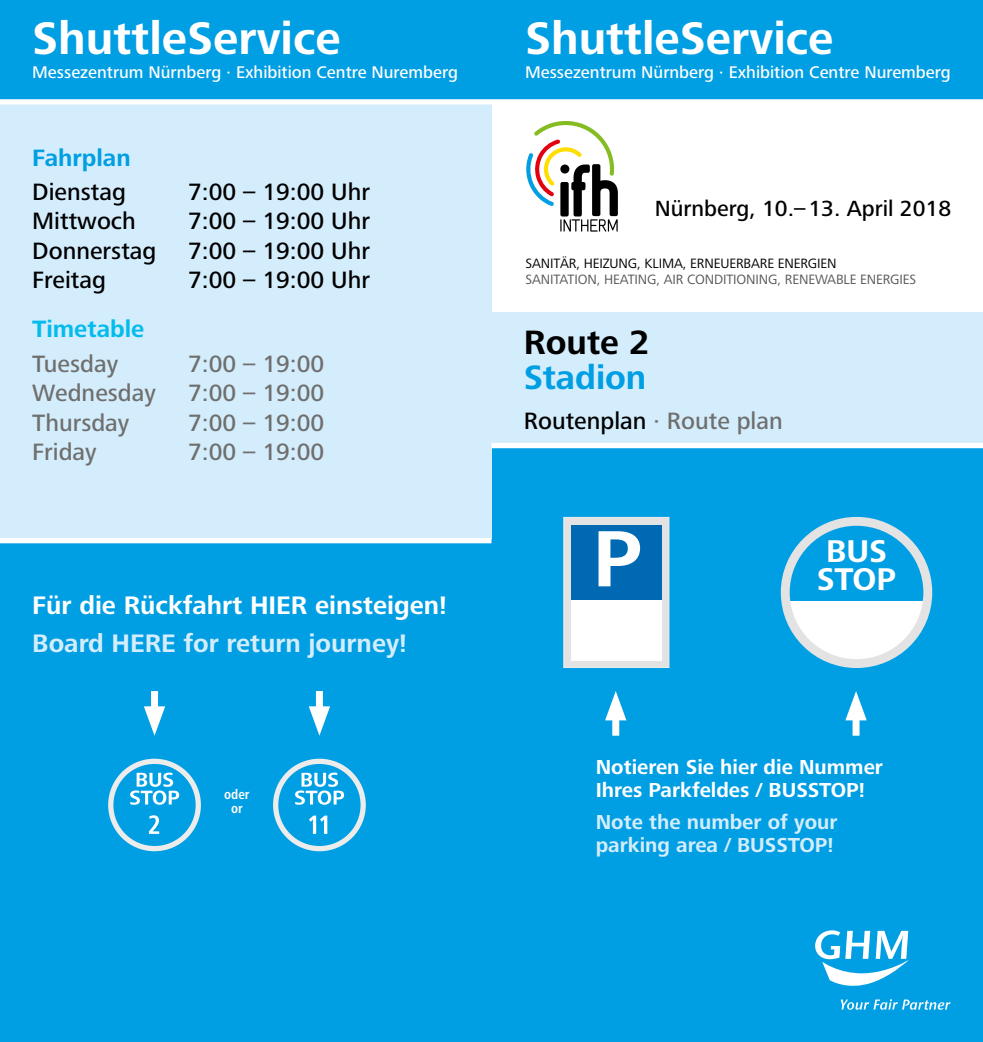
<style>
.page{position:relative;width:983px;height:1042px;background:#fff}
.page>*{position:absolute;margin:0;border:0;box-sizing:border-box;transform-origin:0 0}
.t1{font:700 82.6px "Frutiger Next LTW1 G";color:#fff}
.t2{font:700 47.25px "Frutiger Next LTW1 G";color:#fff}
.t3{font:700 35px "Frutiger Next LTW1 G";color:#009ee3}
.t4{font:700 35px "Frutiger Next LTW1 G";color:#000}
.t5{font:700 32.55px/28.2px "Frutiger Next LTW1 G";color:#fff}
.t6{font:700 26.25px "Frutiger Next LTW1 G";color:#fff}
.t7{font:700 26.25px "Frutiger Next LTW1 G";color:#d4edfc}
.t8{font:500 24.5px "Frutiger Next LTW1 G";color:#000}
.t9{font:500 24.5px "Frutiger Next LTW1 G";color:#6f6f6e}
.t10{font:700 24.5px "Frutiger Next LTW1 G";color:#04bbee}
.t11{font:700 24.5px "Frutiger Next LTW1 G";color:#009ee3}
.t12{font:500 22.75px "Frutiger Next LTW1 G";color:#000}
.t13{font:700 21px/22.8px "Frutiger Next LTW1 G";color:#fff}
.t14{font:700 21px/22.8px "Frutiger Next LTW1 G";color:#d4edfc}
.t15{font:500 17.5px "Frutiger Next LTW1 G";color:#fff}
.t16{font:14px "Frutiger Next LTW1 G";letter-spacing:-.01em;color:#565656}
.t17{font:14px "Frutiger Next LTW1 G";letter-spacing:-.01em;color:#000}
.t18{font:700 condensed 14px/14px "Frutiger Next LTW1 G";color:#fff;text-align:center}
.s1{color:#6f6f6e}
</style>
<div class="page">
<div style="left:491px;top:313px;width:491px;height:135px;background:#d4edfc"></div>
<div style="left:491px;top:448px;width:491px;height:594px;background:#009ee3"></div>
<div style="left:0;top:538px;width:491px;height:504px;background:#009ee3"></div>
<div style="left:0;top:102px;width:491px;height:436px;background:#d4edfc"></div>
<div style="left:0;top:0;width:982px;height:99px;background:#009ee3"></div>
<div style="left:491px;top:443px;width:491px;height:5px;background:#fff"></div>
<div style="left:0;top:99px;width:982px;height:5px;background:#fff"></div>
<div style="left:0;top:538px;width:491px;height:5px;background:#fff"></div>
<svg style="left:790px;top:601px;width:137px;height:62px;background:#d5edf7"></svg>
<div style="left:780px;top:517px;width:152px;height:151px;border:9px solid #e3e3e3;border-radius:50%"></div>
<div style="left:563px;top:517px;width:106px;height:151px;background:#e3e3e3;border:1px solid #ececed"></div>
<div style="left:571px;top:526px;width:90px;height:75px;background:#0069b4"></div>
<div style="left:571px;top:601px;width:90px;height:60px;background:#fff"></div>
<div style="left:612px;top:708px;width:7px;height:28px;background:#fff"></div>
<svg style="left:605px;top:691px;width:21px;height:29px"></svg>
<div style="left:852px;top:708px;width:7px;height:28px;background:#fff"></div>
<svg style="left:845px;top:691px;width:21px;height:29px"></svg>
<svg style="left:526px;top:121px;width:91px;height:111px"></svg>
<div style="left:560px;top:164px;width:9px;height:9px;background:#000;border-radius:50%"></div>
<div style="left:560px;top:182px;width:8px;height:34px;background:#000;border-radius:2px"></div>
<div style="left:273px;top:759px;width:93px;height:92px;border:5px solid #ececed;border-radius:50%"></div>
<svg style="left:295px;top:772px;width:49px;height:33px"></svg>
<svg style="left:309px;top:815px;width:18px;height:19px"></svg>
<div style="left:108px;top:759px;width:93px;height:92px;border:5px solid #ececed;border-radius:50%"></div>
<svg style="left:130px;top:772px;width:49px;height:33px"></svg>
<svg style="left:149px;top:815px;width:10px;height:19px"></svg>
<div style="left:151px;top:691px;width:7px;height:27px;background:#fff"></div>
<svg style="left:144px;top:706px;width:21px;height:30px"></svg>
<div style="left:316px;top:691px;width:7px;height:27px;background:#fff"></div>
<svg style="left:309px;top:706px;width:21px;height:30px"></svg>
<svg style="left:815px;top:930px;width:93px;height:56px"></svg>
<svg style="left:840px;top:999px;width:110px;height:10px"></svg>
<h2 class="t2" style="left:32px;top:11px;width:310px">ShuttleService</h2>
<p class="t15" style="left:32px;top:63px;width:427px">Messezentrum Nürnberg · Exhibition Centre Nuremberg</p>
<p class="t11" style="left:32px;top:143px;width:100px">Fahrplan</p>
<p class="t8" style="left:32px;top:178px;width:95px">Dienstag</p>
<p class="t8" style="left:188px;top:178px;width:183px">7:00 – 19:00 Uhr</p>
<p class="t8" style="left:32px;top:207px;width:105px">Mittwoch</p>
<p class="t8" style="left:188px;top:207px;width:183px">7:00 – 19:00 Uhr</p>
<p class="t8" style="left:32px;top:237px;width:126px">Donnerstag</p>
<p class="t8" style="left:188px;top:237px;width:183px">7:00 – 19:00 Uhr</p>
<p class="t8" style="left:32px;top:266px;width:75px">Freitag</p>
<p class="t8" style="left:188px;top:266px;width:183px">7:00 – 19:00 Uhr</p>
<p class="t10" style="left:32px;top:315px;width:113px">Timetable</p>
<p class="t9" style="left:32px;top:350px;width:87px">Tuesday</p>
<p class="t9" style="left:188px;top:350px;width:138px">7:00 – 19:00</p>
<p class="t9" style="left:32px;top:379px;width:125px">Wednesday</p>
<p class="t9" style="left:188px;top:379px;width:138px">7:00 – 19:00</p>
<p class="t9" style="left:32px;top:408px;width:99px">Thursday</p>
<p class="t9" style="left:188px;top:408px;width:138px">7:00 – 19:00</p>
<p class="t9" style="left:32px;top:438px;width:66px">Friday</p>
<p class="t9" style="left:188px;top:438px;width:138px">7:00 – 19:00</p>
<p class="t6" style="left:32px;top:590px;width:416px">Für die Rückfahrt HIER einsteigen!</p>
<p class="t7" style="left:32px;top:628px;width:376px">Board HERE for return journey!</p>
<p class="t18" style="left:224px;top:787px;width:27px">oder or</p>
<h2 class="t2" style="left:525px;top:11px;width:310px">ShuttleService</h2>
<p class="t15" style="left:525px;top:63px;width:427px">Messezentrum Nürnberg · Exhibition Centre Nuremberg</p>
<p class="t12" style="left:654px;top:195px;width:297px">Nürnberg, 10.–13. April 2018</p>
<p class="t17" style="left:525px;top:255px;width:312px">SANITÄR, HEIZUNG, KLIMA, ERNEUERBARE ENERGIEN</p>
<p class="t16" style="left:525px;top:272px;width:392px">SANITATION, HEATING, AIR CONDITIONING, RENEWABLE ENERGIES</p>
<h3 class="t4" style="left:523px;top:323px;width:127px">Route 2</h3>
<h3 class="t3" style="left:523px;top:358px;width:124px">Stadion</h3>
<p class="t8" style="left:523px;top:407px;width:260px">Routenplan <span class="s1">· Route plan</span></p>
<h1 class="t1" style="left:592px;top:511px;width:51px">P</h1>
<h3 class="t5" style="left:816px;top:538px;width:81px">BUS<br>STOP</h3>
<p class="t13" style="left:595px;top:756px;width:289px">Notieren Sie hier die Nummer<br>Ihres Parkfeldes / BUSSTOP!</p>
<p class="t14" style="left:595px;top:811px;width:243px">Note the number of your parking area / BUSSTOP!</p>
</div>
